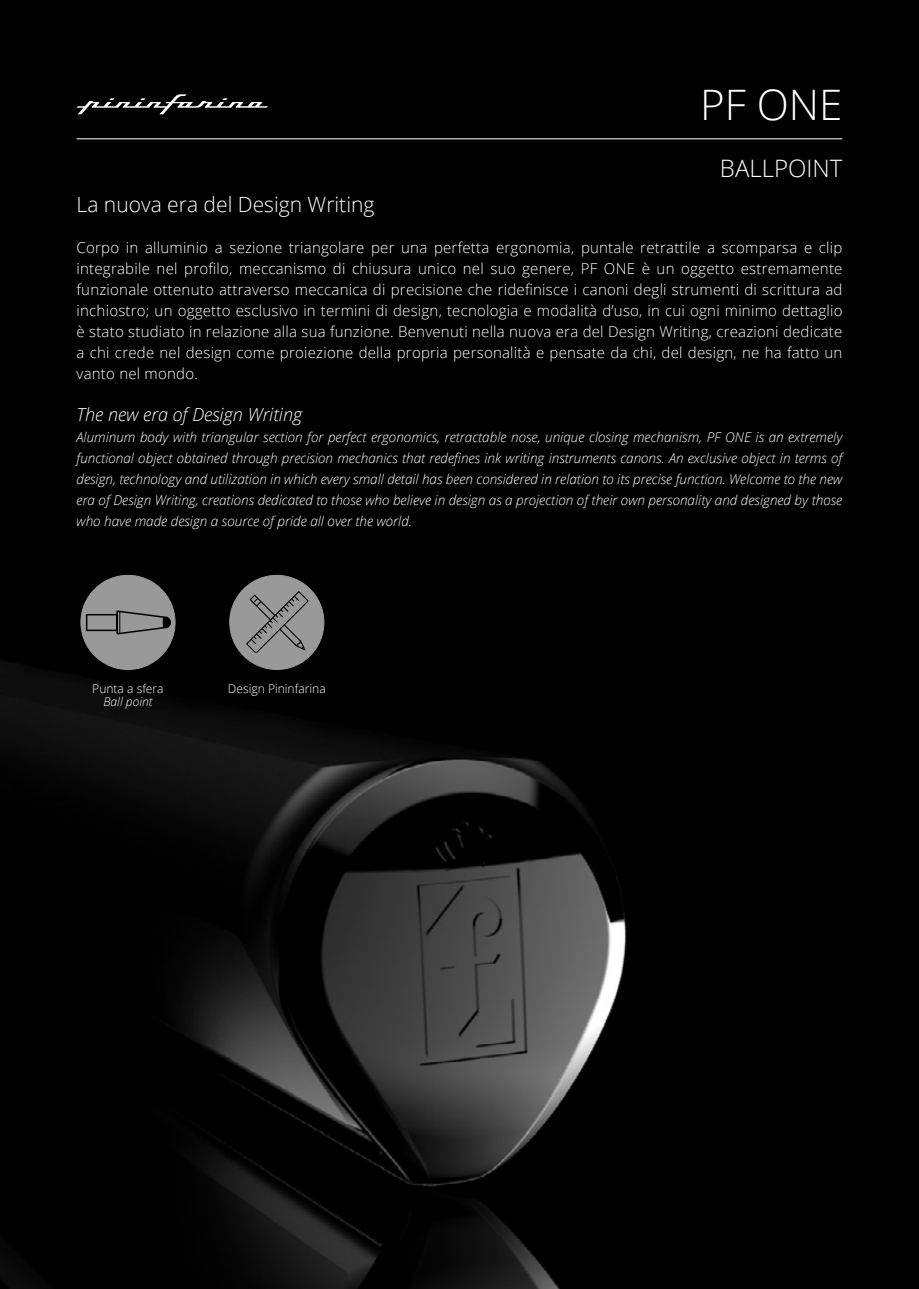
<style>
.page{position:relative;width:919px;height:1289px;background:#fff}
.page>*{position:absolute;margin:0;border:0;box-sizing:border-box;transform-origin:0 0}
.t1{font:300 42px "Open Sans";color:#fff}
.t2{font:300 24px "Open Sans";color:#fff}
.t3{font:300 21px "Open Sans";color:#fff}
.t4{font:italic 300 18px "Open Sans";color:#fff}
.t5{font:300 15px/21px "Open Sans";letter-spacing:.015em;color:#fff;text-align:justify}
.t6{font:italic 300 13.5px/21px "Open Sans";color:#fff;text-align:justify}
.t7{font:300 12px "Open Sans";color:#fff}
.t8{font:italic 300 12px "Open Sans";color:#fff}
</style>
<div class="page">
<img style="left:0;top:0;width:918px;height:1288px">
<hr style="left:77px;top:138px;width:765px;height:1px;background:#fff">
<div style="left:230px;top:575px;width:94px;height:94px;background:#999;border-radius:50%"></div>
<svg style="left:246px;top:591px;width:62px;height:61px"></svg>
<div style="left:81px;top:575px;width:94px;height:94px;background:#999;border-radius:50%"></div>
<svg style="left:85px;top:610px;width:86px;height:25px"></svg>
<svg style="left:77px;top:94px;width:191px;height:20px"></svg>
<h3 class="t3" style="left:77px;top:190px;width:299px">La nuova era del Design Writing</h3>
<h1 class="t1" style="left:700px;top:76px;width:144px">PF ONE</h1>
<h2 class="t2" style="left:719px;top:152px;width:124px">BALLPOINT</h2>
<p class="t5" style="left:77px;top:236px;width:767px">Corpo in alluminio a sezione triangolare per una perfetta ergonomia, puntale retrattile a scomparsa e clip integrabile nel profilo, meccanismo di chiusura unico nel suo genere, PF ONE è un oggetto estremamente funzionale ottenuto attraverso meccanica di precisione che ridefinisce i canoni degli strumenti di scrittura ad inchiostro; un oggetto esclusivo in termini di design, tecnologia e modalità d’uso, in cui ogni minimo dettaglio è stato studiato in relazione alla sua funzione. Benvenuti nella nuova era del Design Writing, creazioni dedicate a chi crede nel design come proiezione della propria personalità e pensate da chi, del design, ne ha fatto un vanto nel mondo.</p>
<p class="t4" style="left:77px;top:402px;width:227px">The new era of Design Writing</p>
<p class="t6" style="left:77px;top:426px;width:767px">Aluminum body with triangular section for perfect ergonomics, retractable nose, unique closing mechanism, PF ONE is an extremely functional object obtained through precision mechanics that redefines ink writing instruments canons. An exclusive object in terms of design, technology and utilization in which every small detail has been considered in relation to its precise function. Welcome to the new era of Design Writing, creations dedicated to those who believe in design as a projection of their own personality and designed by those who have made design a source of pride all over the world.</p>
<p class="t7" style="left:92px;top:680px;width:73px">Punta a sfera</p>
<p class="t7" style="left:228px;top:680px;width:99px">Design Pininfarina</p>
<p class="t8" style="left:103px;top:693px;width:51px">Ball point</p>
</div>
